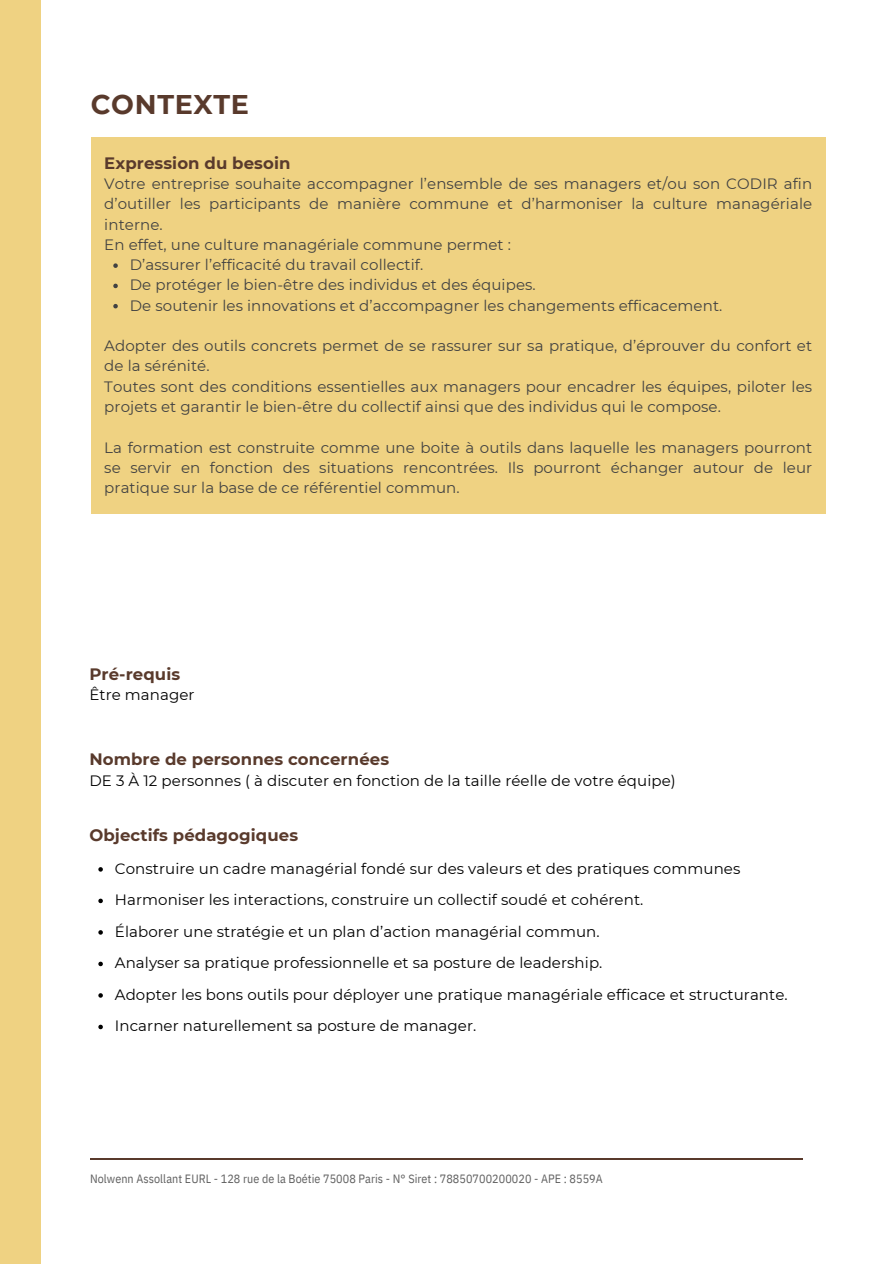
<style>
.page{position:relative;width:894px;height:1264px;background:#fff}
.page>*{position:absolute;margin:0;border:0;box-sizing:border-box;transform-origin:0 0}
.t1{font:700 27px "Montserrat";letter-spacing:.025em;color:#593a2c}
.t2{font:700 16.5px "Montserrat";letter-spacing:.005em;color:#593a2c}
.t3{font:15px/20.2px "Montserrat";letter-spacing:.005em;color:#424242}
.t4{font:15px "Montserrat";letter-spacing:.005em;color:#000}
.t5{font:12px "IBM Plex Sans Cond";letter-spacing:.005em;color:#606060}
</style>
<div class="page">
<hr style="left:90px;top:1157px;width:712px;height:2px;background:#593a2c">
<div style="left:0;top:0;width:41px;height:1263px;background:#efd282"></div>
<div style="left:91px;top:137px;width:734px;height:377px;background:#efd282"></div>
<svg style="left:113px;top:263px;width:5px;height:5px"></svg>
<svg style="left:113px;top:284px;width:5px;height:4px"></svg>
<svg style="left:113px;top:304px;width:5px;height:4px"></svg>
<svg style="left:98px;top:867px;width:5px;height:4px"></svg>
<svg style="left:98px;top:898px;width:5px;height:5px"></svg>
<svg style="left:98px;top:930px;width:5px;height:4px"></svg>
<svg style="left:98px;top:961px;width:5px;height:5px"></svg>
<svg style="left:98px;top:993px;width:5px;height:4px"></svg>
<svg style="left:98px;top:1024px;width:5px;height:5px"></svg>
<p class="t1" style="left:91px;top:87px;width:160px">CONTEXTE</p>
<h1 class="t2" style="left:104px;top:153px;width:188px">Expression du besoin</h1>
<h1 class="t3" style="left:104px;top:174px;width:709px">Votre entreprise souhaite accompagner l’ensemble de ses managers et/ou son CODIR afin d’outiller les participants de manière commune et d’harmoniser la culture managériale interne.<br>En effet, une culture managériale commune permet :</h1>
<h3 class="t3" style="left:130px;top:255px;width:295px">D’assurer l’efficacité du travail collectif.</h3>
<h3 class="t3" style="left:130px;top:275px;width:407px">De protéger le bien-être des individus et des équipes.</h3>
<h3 class="t3" style="left:130px;top:295px;width:594px">De soutenir les innovations et d’accompagner les changements efficacement.</h3>
<p class="t3" style="left:104px;top:336px;width:709px">Adopter des outils concrets permet de se rassurer sur sa pratique, d’éprouver du confort et de la sérénité.<br>Toutes sont des conditions essentielles aux managers pour encadrer les équipes, piloter les projets et garantir le bien-être du collectif ainsi que des individus qui le compose.</p>
<p class="t3" style="left:104px;top:437px;width:709px;text-align:justify">La formation est construite comme une boite à outils dans laquelle les managers pourront se servir en fonction des situations rencontrées. Ils pourront échanger autour de leur pratique sur la base de ce référentiel commun.</p>
<h3 class="t2" style="left:89px;top:664px;width:92px">Pré-requis</h3>
<h3 class="t4" style="left:89px;top:685px;width:107px">Être manager</h3>
<p class="t2" style="left:89px;top:748px;width:301px">Nombre de personnes concernées</p>
<p class="t4" style="left:89px;top:771px;width:588px">DE 3 À 12 personnes ( à discuter en fonction de la taille réelle de votre équipe)</p>
<h2 class="t2" style="left:89px;top:825px;width:210px">Objectifs pédagogiques</h2>
<p class="t4" style="left:115px;top:859px;width:627px">Construire un cadre managérial fondé sur des valeurs et des pratiques communes</p>
<p class="t4" style="left:115px;top:890px;width:530px">Harmoniser les interactions, construire un collectif soudé et cohérent.</p>
<p class="t4" style="left:115px;top:922px;width:486px">Élaborer une stratégie et un plan d’action managérial commun.</p>
<p class="t4" style="left:115px;top:953px;width:489px">Analyser sa pratique professionnelle et sa posture de leadership.</p>
<p class="t4" style="left:115px;top:985px;width:674px">Adopter les bons outils pour déployer une pratique managériale efficace et structurante.</p>
<p class="t4" style="left:115px;top:1016px;width:363px">Incarner naturellement sa posture de manager.</p>
<p class="t5" style="left:90px;top:1170px;width:514px">Nolwenn Assollant EURL - 128 rue de la Boétie 75008 Paris - N° Siret : 78850700200020 - APE : 8559A</p>
</div>
